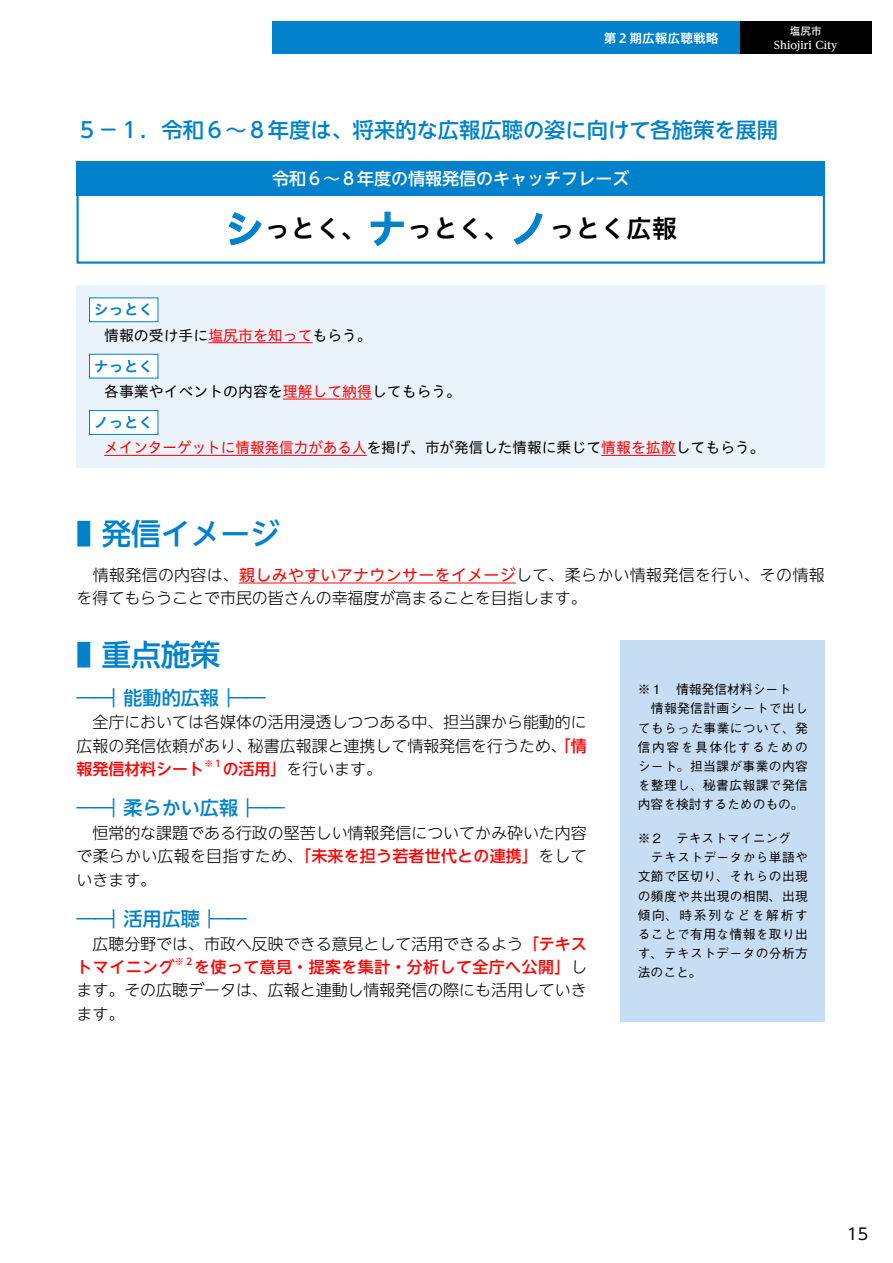
<style>
.page{position:relative;width:893px;height:1263px;background:#fff}
.page>*{position:absolute;margin:0;border:0;box-sizing:border-box;transform-origin:0 0}
.t1{font:500 29.7px "UD Shin Go NT Pro";color:#0081cc}
.t2{font:25.5px "Hiragino UD Sans Std W6";color:#000}
.t3{font:500 21.3px "UD Shin Go NT Pro";color:#0081cc}
.t4{font:500 19.2px "UD Shin Go NT Pro";color:#0081cc}
.t5{font:500 16.95px "UD Shin Go NT Pro";color:#fff}
.t6{font:300 15.9px/23.4px "UD Shin Go NT Pro";color:#000;text-align:justify}
.t7{font:15.9px "UD Shin Go NT Pro";color:#000}
.t8{font:14.85px "Hiragino UD Sans Std W4";color:#f00}
.t9{font:14.85px "Hiragino UD Sans Std W4";color:#000}
.t10{font:14.85px "Hiragino UD Sans Std W6";color:#0081cc}
.t11{font:500 12.75px/19.2px "Gothic BBB Pro";letter-spacing:.03em;color:#000}
.t12{font:12.75px "Hiragino UD Sans Std W6";color:#fff}
.t13{font:700 10.65px "UD Reimin Pro";color:#fff}
.t14{font:10.65px "Hiragino UD Sans Std W5";color:#fff}
.t15{font:500 9.3px "UD Shin Go NT Pro";color:#f00}
.s1{font-size:40.35px;color:#0081cc}
.s2{color:#f00}
.s3{color:#000}
.s4{font-weight:300}
.s5{font-weight:400;color:#f00}
.s6{font-weight:500;color:#f00}
</style>
<div class="page">
<div style="left:272px;top:21px;width:468px;height:33px;background:#0081cc"></div>
<div style="left:740px;top:21px;width:132px;height:33px;background:#000"></div>
<div style="left:77px;top:285px;width:748px;height:183px;background:#eaf2fb"></div>
<hr style="left:208px;top:342px;width:105px;height:1px;background:#f00">
<hr style="left:283px;top:399px;width:89px;height:1px;background:#f00">
<hr style="left:104px;top:455px;width:263px;height:1px;background:#f00">
<hr style="left:601px;top:455px;width:75px;height:1px;background:#f00">
<div style="left:90px;top:298px;width:68px;height:24px;background:#fff"></div>
<div style="left:89px;top:298px;width:69px;height:24px;border:1px solid #0081cc"></div>
<div style="left:90px;top:354px;width:68px;height:24px;background:#fff"></div>
<div style="left:90px;top:411px;width:68px;height:23px;background:#fff"></div>
<div style="left:89px;top:410px;width:69px;height:25px;border:1px solid #0081cc"></div>
<div style="left:77px;top:162px;width:748px;height:34px;background:#0081cc"></div>
<div style="left:77px;top:193px;width:748px;height:71px;border:2px solid #0081cc"></div>
<hr style="left:239px;top:583px;width:277px;height:1px;background:#f00">
<div style="left:621px;top:640px;width:204px;height:382px;background:#c7ddf3"></div>
<p class="t12" style="left:604px;top:28px;width:116px">第２期広報広聴戦略</p>
<p class="t14" style="left:790px;top:23px;width:33px">塩尻市</p>
<p class="t13" style="left:774px;top:36px;width:65px">Shiojiri City</p>
<h3 class="t3" style="left:77px;top:112px;width:703px">５－１．令和６～８年度は、将来的な広報広聴の姿に向けて各施策を展開</h3>
<p class="t5" style="left:272px;top:165px;width:359px">令和６～８年度の情報発信のキャッチフレーズ</p>
<h2 class="t2" style="left:224px;top:209px;width:454px"><span class="s1">シ</span>っとく、<span class="s1">ナ</span>っとく、<span class="s1">ノ</span>っとく広報</h2>
<p class="t10" style="left:94px;top:298px;width:61px">シっとく</p>
<p class="t9" style="left:104px;top:324px;width:269px">情報の受け手に<span class="s2">塩尻市を知って</span>もらう。</p>
<p class="t10" style="left:94px;top:355px;width:61px">ナっとく</p>
<p class="t9" style="left:104px;top:380px;width:359px">各事業やイベントの内容を<span class="s2">理解して納得</span>してもらう。</p>
<p class="t10" style="left:94px;top:411px;width:61px">ノっとく</p>
<p class="t8" style="left:104px;top:436px;width:662px">メインターゲットに情報発信力がある人<span class="s3">を掲げ、市が発信した情報に乗じて</span>情報を拡散<span class="s3">してもらう。</span></p>
<h1 class="t1" style="left:77px;top:510px;width:205px"><span class="s4">■</span> 発信イメージ</h1>
<p class="t6" style="left:77px;top:562px;width:750px;text-indent:16px">情報発信の内容は、<span class="s5">親しみやすいアナウンサーをイメージ</span>して、柔らかい情報発信を行い、その情報を得てもらうことで市民の皆さんの幸福度が高まることを目指します。</p>
<h1 class="t1" style="left:77px;top:631px;width:145px"><span class="s4">■</span> 重点施策</h1>
<p class="t4" style="left:77px;top:682px;width:191px">――｜能動的広報｜――</p>
<p class="t6" style="left:77px;top:710px;width:512px">　全庁においては各媒体の活用浸透しつつある中、担当課から能動的に広報の発信依頼があり、秘書広報課と連携して情報発信を行うため、<span class="s6">「情報発信材料シート</span></p>
<p class="t15" style="left:204px;top:756px;width:20px">※１</p>
<p class="t6" style="left:223px;top:757px;width:161px"><span class="s6">の活用」</span>を行います。</p>
<p class="t4" style="left:77px;top:792px;width:210px">――｜柔らかい広報｜――</p>
<p class="t6" style="left:77px;top:821px;width:512px">　恒常的な課題である行政の堅苦しい情報発信についてかみ砕いた内容で柔らかい広報を目指すため、<span class="s6">「未来を担う若者世代との連携」</span>をしていきます。</p>
<p class="t4" style="left:77px;top:903px;width:172px">――｜活用広聴｜――</p>
<p class="t6" style="left:77px;top:931px;width:512px">　広聴分野では、市政へ反映できる意見として活用できるよう<span class="s6">「テキストマイニング</span></p>
<p class="t15" style="left:175px;top:954px;width:20px">※２</p>
<p class="t6" style="left:77px;top:955px;width:512px;text-indent:118px"><span class="s6">を使って意見・提案を集計・分析して全庁へ公開」</span>します。その広聴データは、広報と連動し情報発信の際にも活用していきます。</p>
<p class="t11" style="left:638px;top:678px;width:172px">※１　情報発信材料シート<br>　情報発信計画シートで出してもらった事業について、発信内容を具体化するためのシート。担当課が事業の内容を整理し、秘書広報課で発信内容を検討するためのもの。</p>
<p class="t11" style="left:638px;top:827px;width:172px">※２　テキストマイニング<br>　テキストデータから単語や文節で区切り、それらの出現の頻度や共出現の相関、出現傾向、時系列などを解析することで有用な情報を取り出す、テキストデータの分析方法のこと。</p>
<p class="t7" style="left:847px;top:1221px;width:23px">15</p>
</div>
